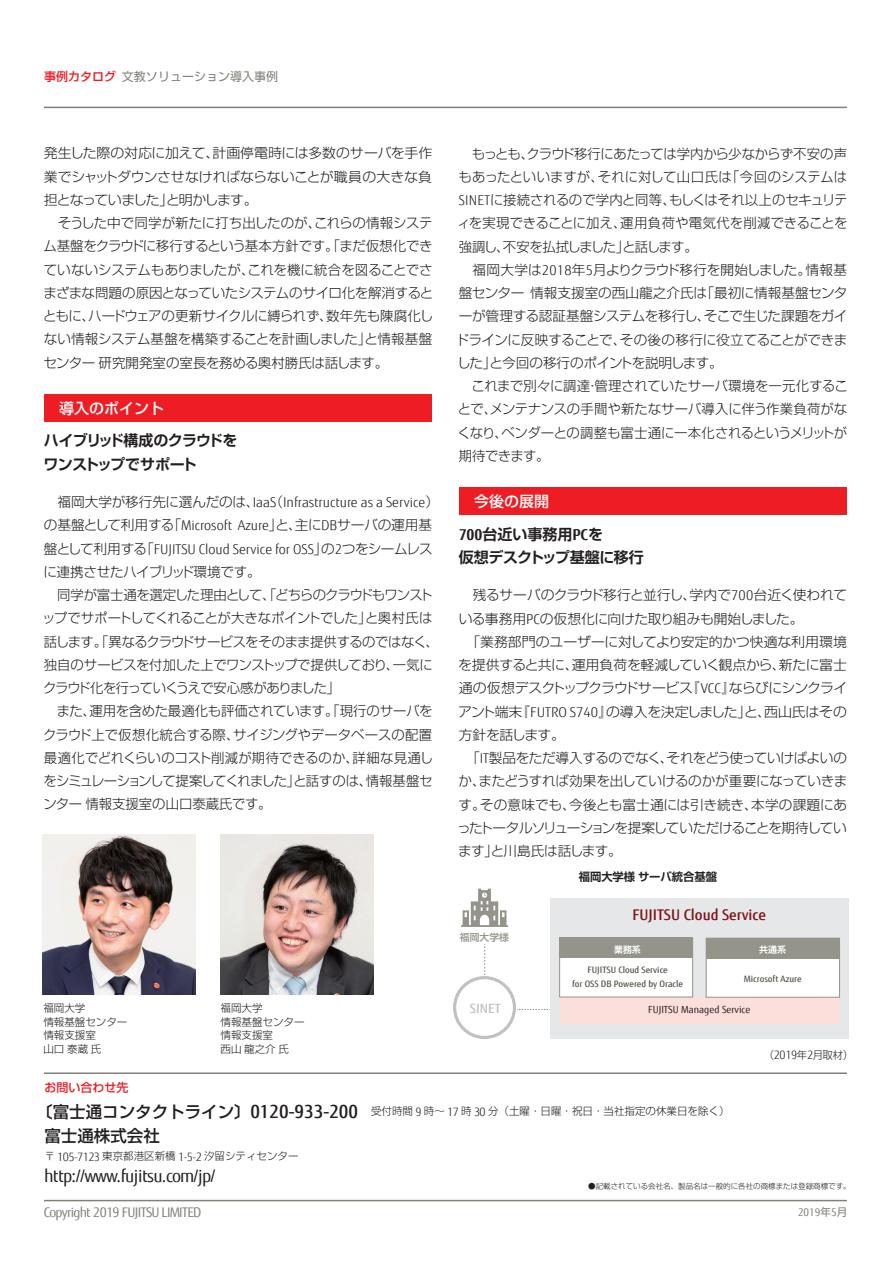
<style>
.page{position:relative;width:893px;height:1263px;background:#fff}
.page>*{position:absolute;margin:0;border:0;box-sizing:border-box;transform-origin:0 0}
.t1{font:17.4px "Fujitsu Sans";letter-spacing:-.04em;color:#231f20}
.t2{font:500 16.5px "Shin Go Pro";color:#231f20}
.t3{font:700 15px/23.2px "Shin Go Pro De";letter-spacing:-.03em;color:#231f20}
.t4{font:700 15px/23.2px "Shin Go Pro De";letter-spacing:-.01em;color:#231f20}
.t5{font:500 15px "Shin Go Pro";color:#fff}
.t6{font:500 14.7px "Fujitsu Sans";color:#7a1418}
.t7{font:300 13.5px/23.2px "Shin Go Pro";letter-spacing:-.02em;color:#231f20}
.t8{font:300 13.5px "Fujitsu Sans";color:#231f20}
.t9{font:13.35px "Fujitsu Sans";letter-spacing:-.05em;color:#818178}
.t10{font:500 12.75px "Fujitsu Sans";color:#c1c2bf}
.t11{font:12px "Shin Go Pro";color:#818178}
.t12{font:500 12px "Shin Go Pro";color:#ee1d23}
.t13{font:700 11.25px "Shin Go Pro De";color:#231f20}
.t14{font:10.65px "Fujitsu Sans";color:#818178}
.t15{font:300 10.5px/13.5px "Shin Go Pro";color:#231f20}
.t16{font:9.75px "Fujitsu Sans";color:#231f20}
.t17{font:500 9.75px "Shin Go Pro";color:#94948a}
.t18{font:700 9px "Shin Go Pro De";color:#fff}
.t19{font:500 8.85px/14.1px "Fujitsu Sans";color:#58574f;text-align:center}
.t20{font:300 7.5px "Shin Go Pro";color:#231f20}
.s1{font-weight:500;color:#ee1d23}
.s2{font-family:"Shin Go Pro"}
.s3{font-family:"Fujitsu Sans"}
.s4{font-family:"Fujitsu Sans";font-size:11.55px}
.s5{font-weight:500;font-size:16.5px}
.s6{font-family:"Fujitsu Sans";font-weight:500;font-size:18.15px}
</style>
<div class="page">
<hr style="left:44px;top:107px;width:803px;height:1px;background:#818178">
<hr style="left:44px;top:1200px;width:803px;height:1px;background:#818178">
<div style="left:44px;top:394px;width:388px;height:27px;background:#ee1d23"></div>
<hr style="left:44px;top:1072px;width:803px;height:2px;background:#818178">
<div style="left:459px;top:487px;width:388px;height:27px;background:#ee1d23"></div>
<div style="left:550px;top:898px;width:298px;height:141px;background:#e6e7e9"></div>
<svg style="left:517px;top:1009px;width:33px;height:1px"></svg>
<svg style="left:461px;top:889px;width:47px;height:38px"></svg>
<svg style="left:484px;top:944px;width:1px;height:32px"></svg>
<div style="left:453px;top:976px;width:63px;height:63px;border:3px solid #c1c2bf;border-radius:50%"></div>
<div style="left:560px;top:997px;width:280px;height:26px;background:#fcdedb"></div>
<div style="left:559px;top:938px;width:134px;height:59px;background:#fff;border:1px solid #94948a"></div>
<div style="left:560px;top:937px;width:133px;height:21px;background:#94948a"></div>
<div style="left:706px;top:938px;width:134px;height:59px;background:#fff;border:1px solid #94948a"></div>
<div style="left:706px;top:938px;width:133px;height:20px;background:#94948a"></div>
<img style="left:43px;top:834px;width:153px;height:160px">
<img style="left:220px;top:834px;width:153px;height:160px">
<p class="t11" style="left:44px;top:66px;width:235px"><span class="s1">事例カタログ</span>文教ソリューション導入事例</p>
<p class="t7" style="left:43px;top:140px;width:392px">発生した際の対応に加えて、計画停電時には多数のサーバを手作業でシャットダウンさせなければならないことが職員の大きな負担となっていました」と明かします。<br>　そうした中で同学が新たに打ち出したのが、これらの情報システム基盤をクラウドに移行するという基本方針です。「まだ仮想化できていないシステムもありましたが、これを機に統合を図ることでさまざまな問題の原因となっていたシステムのサイロ化を解消するとともに、ハードウェアの更新サイクルに縛られず、数年先も陳腐化しない情報システム基盤を構築することを計画しました」と情報基盤センター研究開発室の室長を務める奥村勝氏は話します。</p>
<p class="t5" style="left:44px;top:396px;width:122px">　導入のポイント</p>
<p class="t3" style="left:44px;top:427px;width:195px">ハイブリッド構成のクラウドをワンストップでサポート</p>
<p class="t8" style="left:44px;top:494px;width:397px"><span class="s2">　福岡大学が移行先に選んだのは、</span>IaaS<span class="s2">（</span>Infrastructure as a Service<span class="s2">）</span></p>
<p class="t7" style="left:44px;top:512px;width:390px">の基盤として利用する「<span class="s3">Microsoft Azure</span>」と、主に<span class="s3">DB</span>サーバの運用基</p>
<p class="t8" style="left:44px;top:541px;width:390px"><span class="s2">盤として利用する「</span>FUJITSU Cloud Service for OSS<span class="s2">」の</span>2<span class="s2">つをシームレス</span></p>
<p class="t7" style="left:42px;top:558px;width:398px">に連携させたハイブリッド環境です。<br>　同学が富士通を選定した理由として、「どちらのクラウドもワンストップでサポートしてくれることが大きなポイントでした」と奥村氏は話します。「異なるクラウドサービスをそのまま提供するのではなく、独自のサービスを付加した上でワンストップで提供しており、一気にクラウド化を行っていくうえで安心感がありました」<br>　また、運用を含めた最適化も評価されています。「現行のサーバをクラウド上で仮想化統合する際、サイジングやデータベースの配置最適化でどれくらいのコスト削減が期待できるのか、詳細な見通しをシミュレーションして提案してくれました」と話すのは、情報基盤センター情報支援室の山口泰蔵氏です。</p>
<p class="t15" style="left:43px;top:1000px;width:85px">福岡大学<br>情報基盤センター情報支援室<br>山口泰蔵氏</p>
<p class="t15" style="left:221px;top:1000px;width:85px">福岡大学<br>情報基盤センター情報支援室<br>西山龍之介氏</p>
<p class="t7" style="left:456px;top:140px;width:394px">　もっとも、クラウド移行にあたっては学内から少なからず不安の声もあったといいますが、それに対して山口氏は「今回のシステムは<br><span class="s3">SINET</span>に接続されるので学内と同等、もしくはそれ以上のセキュリティを実現できることに加え、運用負荷や電気代を削減できることを強調し、不安を払拭しました」と話します。<br>　福岡大学は<span class="s3">2018</span>年<span class="s3">5</span>月よりクラウド移行を開始しました。情報基盤センター情報支援室の西山龍之介氏は「最初に情報基盤センターが管理する認証基盤システムを移行し、そこで生じた課題をガイドラインに反映することで、その後の移行に役立てることができました」と今回の移行のポイントを説明します。<br>　これまで別々に調達・管理されていたサーバ環境を一元化することで、メンテナンスの手間や新たなサーバ導入に伴う作業負荷がなくなり、ベンダーとの調整も富士通に一本化されるというメリットが期待できます。</p>
<p class="t5" style="left:459px;top:488px;width:91px">　今後の展開</p>
<p class="t4" style="left:459px;top:520px;width:187px"><span class="s3">700</span>台近い事務用<span class="s3">PC</span>を<br>仮想デスクトップ基盤に移行</p>
<p class="t7" style="left:457px;top:582px;width:392px">　残るサーバのクラウド移行と並行し、学内で<span class="s3">700</span>台近く使われている事務用<span class="s3">PC</span>の仮想化に向けた取り組みも開始しました。<br>　「業務部門のユーザーに対してより安定的かつ快適な利用環境を提供すると共に、運用負荷を軽減していく観点から、新たに富士通の仮想デスクトップクラウドサービス『<span class="s3">VCC</span>』ならびにシンクライアント端末『<span class="s3">FUTRO S740</span>』の導入を決定しました」と、西山氏はその方針を話します。<br>　「<span class="s3">IT</span>製品をただ導入するのでなく、それをどう使っていけばよいのか、またどうすれば効果を出していけるのかが重要になっていきます。その意味でも、今後とも富士通には引き続き、本学の課題にあったトータルソリューションを提案していただけることを期待しています」と川島氏は話します。</p>
<p class="t17" style="left:460px;top:929px;width:51px">福岡大学様</p>
<p class="t10" style="left:470px;top:1001px;width:32px">SINET</p>
<p class="t13" style="left:579px;top:867px;width:140px">福岡大学様サーバ統合基盤</p>
<p class="t6" style="left:632px;top:906px;width:135px">FUJITSU Cloud Service</p>
<p class="t18" style="left:614px;top:942px;width:28px">業務系</p>
<p class="t19" style="left:572px;top:963px;width:112px">FUJITSU Cloud Service<br>for OSS DB Powered by Oracle</p>
<p class="t18" style="left:759px;top:942px;width:28px">共通系</p>
<p class="t19" style="left:744px;top:971px;width:59px">Microsoft Azure</p>
<p class="t16" style="left:648px;top:1003px;width:104px">FUJITSU Managed Service</p>
<p class="t15" style="left:764px;top:1047px;width:91px">（<span class="s4">2019</span>年<span class="s4">2</span>月取材）</p>
<p class="t12" style="left:44px;top:1077px;width:85px">お問い合わせ先</p>
<p class="t15" style="left:36px;top:1103px;width:695px"><span class="s5">〔富士通コンタクトライン〕</span><span class="s6">0120-933-200</span> 受付時間 <span class="s4">9</span> 時～ <span class="s4">17</span> 時 <span class="s4">30</span> 分（土曜・日曜・祝日・当社指定の休業日を除く）</p>
<p class="t2" style="left:44px;top:1122px;width:117px">富士通株式会社</p>
<p class="t15" style="left:44px;top:1148px;width:256px">〒 <span class="s4">105-7123</span> 東京都港区新橋 <span class="s4">1-5-2</span> 汐留シティセンター</p>
<p class="t1" style="left:44px;top:1165px;width:173px">http://www.fujitsu.com/jp/</p>
<p class="t20" style="left:588px;top:1180px;width:264px">●記載されている会社名、製品名は一般的に各社の商標または登録商標です。</p>
<p class="t9" style="left:44px;top:1204px;width:159px">Copyright 2019 FUJITSU LIMITED</p>
<p class="t14" style="left:798px;top:1206px;width:51px">2019<span class="s2">年</span>5<span class="s2">月</span></p>
</div>
